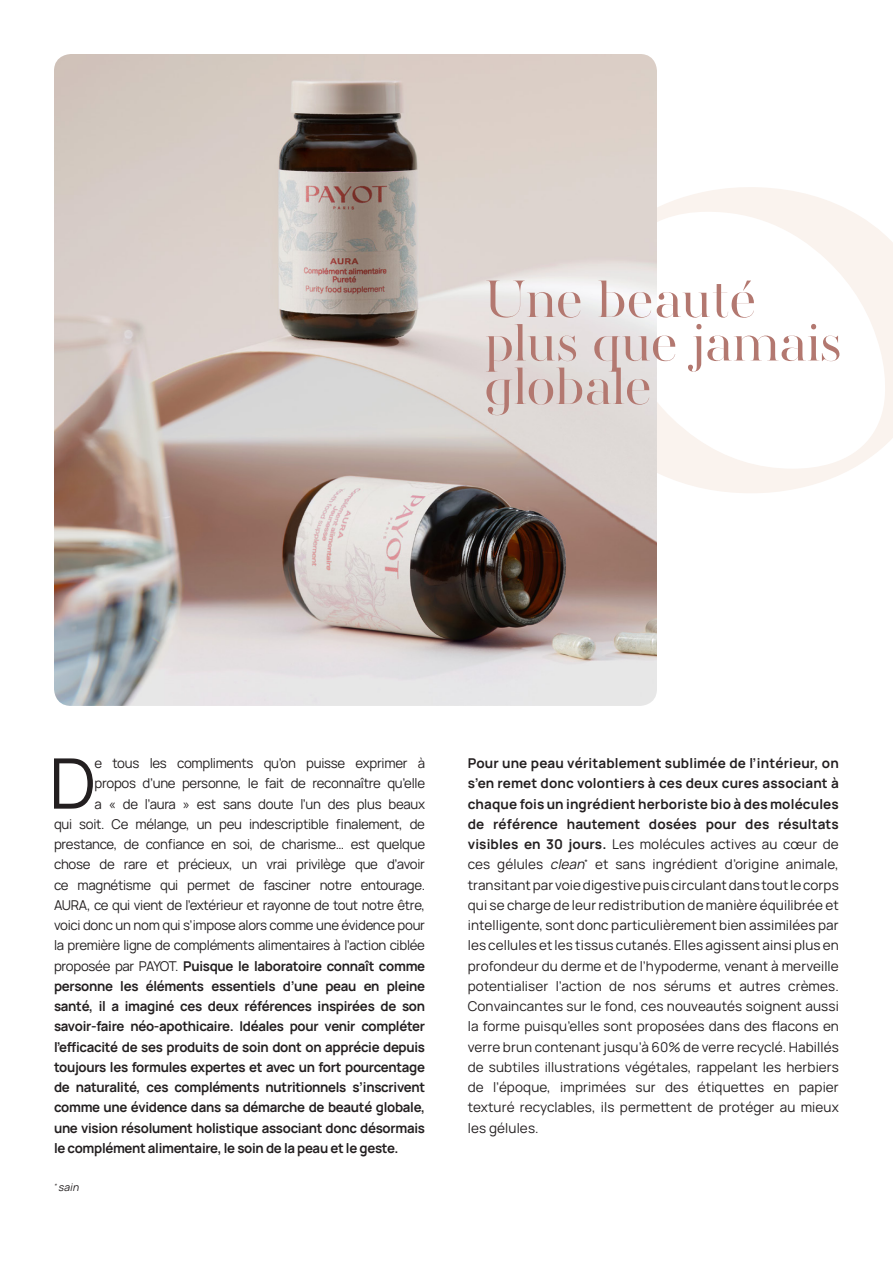
<style>
.page{position:relative;width:893px;height:1263px;background:#fff}
.page>*{position:absolute;margin:0;border:0;box-sizing:border-box;transform-origin:0 0}
.t1{font:69.75px "Manrope";color:#231f20}
.t2{font:300 54px/43.5px "AW Conqueror Didot";color:#b37870}
.t3{font:13.5px/20.2px "Manrope";letter-spacing:-.02em;color:#231f20;text-align:justify}
.t4{font:700 13.5px "Manrope";letter-spacing:-.02em;color:#231f20}
.t5{font:italic 10.5px "Manrope";color:#231f20}
.s1{font-weight:400}
.s2{font-weight:700}
.s3{font-style:italic}
</style>
<div class="page">
<svg style="left:657px;top:187px;width:236px;height:306px"></svg>
<img style="left:54px;top:54px;width:603px;height:652px">
<p class="t2" style="left:485px;top:277px;width:359px">Une beauté plus que jamais globale</p>
<p class="t1" style="left:49px;top:730px;width:48px">D</p>
<p class="t3" style="left:95px;top:752px;width:332px">e tous les compliments qu’on puisse exprimer à</p>
<p class="t3" style="left:95px;top:772px;width:332px">propos d’une personne, le fait de reconnaître qu’elle</p>
<p class="t3" style="left:95px;top:793px;width:332px">a « de l’aura » est sans doute l’un des plus beaux</p>
<p class="t3" style="left:54px;top:813px;width:373px">qui soit. Ce mélange, un peu indescriptible finalement, de</p>
<p class="t3" style="left:54px;top:833px;width:373px">prestance, de confiance en soi, de charisme… est quelque</p>
<p class="t3" style="left:54px;top:853px;width:373px">chose de rare et précieux, un vrai privilège que d’avoir</p>
<p class="t3" style="left:54px;top:874px;width:373px">ce magnétisme qui permet de fasciner notre entourage.</p>
<p class="t3" style="left:54px;top:894px;width:373px">AURA, ce qui vient de l’extérieur et rayonne de tout notre être,</p>
<p class="t3" style="left:54px;top:914px;width:373px">voici donc un nom qui s’impose alors comme une évidence pour</p>
<p class="t3" style="left:54px;top:934px;width:373px">la première ligne de compléments alimentaires à l’action ciblée</p>
<p class="t4" style="left:54px;top:954px;width:373px"><span class="s1">proposée par PAYOT.</span> Puisque le laboratoire connaît comme</p>
<p class="t4" style="left:54px;top:975px;width:373px">personne les éléments essentiels d’une peau en pleine</p>
<p class="t4" style="left:54px;top:995px;width:373px">santé, il a imaginé ces deux références inspirées de son</p>
<p class="t4" style="left:54px;top:1015px;width:373px">savoir-faire néo-apothicaire. Idéales pour venir compléter</p>
<p class="t4" style="left:54px;top:1035px;width:373px">l’efficacité de ses produits de soin dont on apprécie depuis</p>
<p class="t4" style="left:54px;top:1056px;width:373px">toujours les formules expertes et avec un fort pourcentage</p>
<p class="t4" style="left:54px;top:1076px;width:373px">de naturalité, ces compléments nutritionnels s’inscrivent</p>
<p class="t4" style="left:54px;top:1096px;width:373px">comme une évidence dans sa démarche de beauté globale,</p>
<p class="t4" style="left:54px;top:1116px;width:373px">une vision résolument holistique associant donc désormais</p>
<p class="t4" style="left:54px;top:1137px;width:346px">le complément alimentaire, le soin de la peau et le geste.</p>
<p class="t5" style="left:54px;top:1179px;width:29px"><sup>*</sup>sain</p>
<p class="t3" style="left:468px;top:752px;width:373px"><span class="s2">Pour une peau véritablement sublimée de l’intérieur, on s’en remet donc volontiers à ces deux cures associant à chaque fois un ingrédient herboriste bio à des molécules de référence hautement dosées pour des résultats visibles en 30 jours.</span> Les molécules actives au cœur de ces gélules <span class="s3">clean</span><sup>*</sup> et sans ingrédient d’origine animale, transitant par voie digestive puis circulant dans tout le corps qui se charge de leur redistribution de manière équilibrée et intelligente, sont donc particulièrement bien assimilées par les cellules et les tissus cutanés. Elles agissent ainsi plus en profondeur du derme et de l’hypoderme, venant à merveille potentialiser l’action de nos sérums et autres crèmes.<br>Convaincantes sur le fond, ces nouveautés soignent aussi la forme puisqu’elles sont proposées dans des flacons en verre brun contenant jusqu’à 60% de verre recyclé. Habillés de subtiles illustrations végétales, rappelant les herbiers de l’époque, imprimées sur des étiquettes en papier texturé recyclables, ils permettent de protéger au mieux les gélules.</p>
</div>
